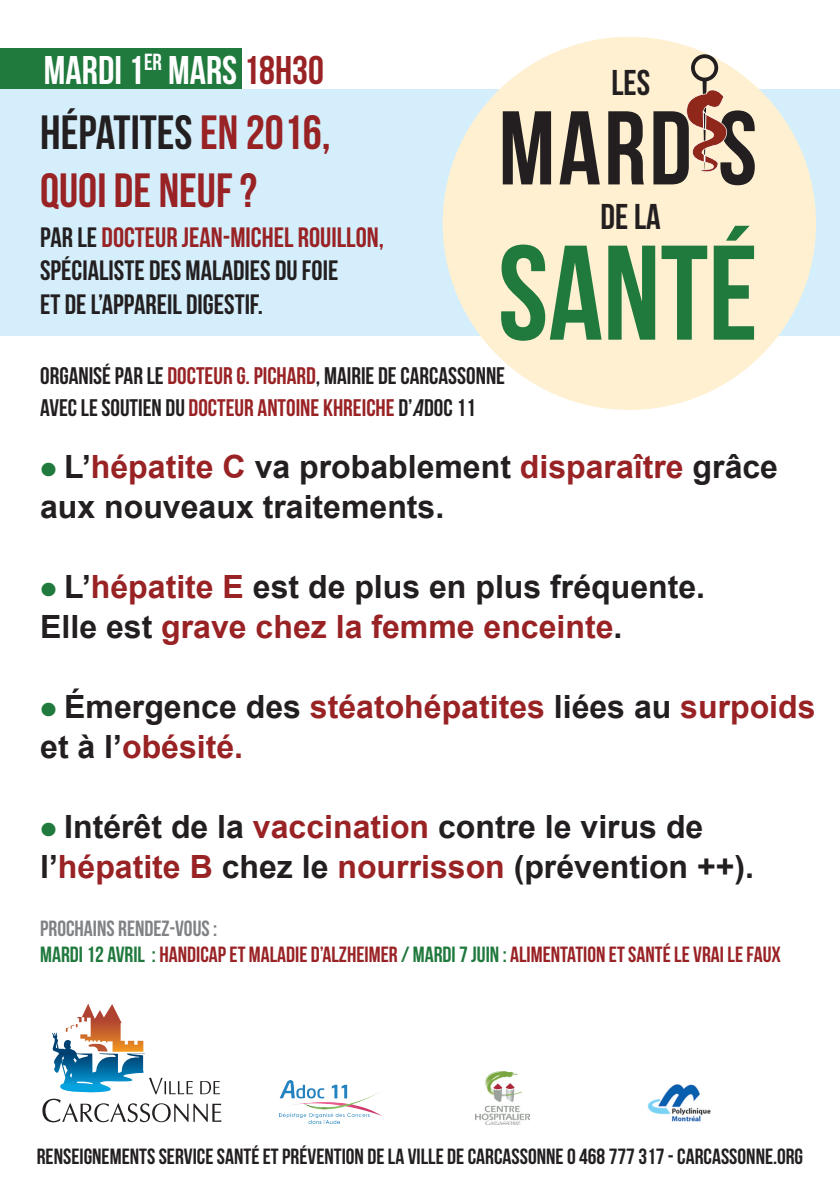
<style>
.page{position:relative;width:840px;height:1191px;background:#fff}
.page>*{position:absolute;margin:0;border:0;box-sizing:border-box;transform-origin:0 0}
.t1{font:134.4px "Bebas Neue";color:#20793d}
.t2{font:104.4px "Bebas Neue";color:#231f20}
.t3{font:48px/57.6px "Bebas Neue";color:#992225}
.t4{font:40px "Bebas Neue";color:#fff}
.t5{font:35.8px "Bebas Neue";color:#231f20}
.t6{font:700 32px/40px "Arial";color:#231f20}
.t7{font:700 32px/40px "Arial";color:#992225}
.t8{font:28px/33.6px "Bebas Neue";color:#231f20}
.t9{font:24px/32px "Bebas Neue";color:#231f20}
.t10{font:22px/26.4px "Bebas Neue";color:#992225}
.t11{font:22px "Bebas Neue";color:#231f20}
.s1{color:#992225}
.s2{color:#231f20}
.s3{font-style:italic}
.s4{font-size:48px;color:#20793d}
.s5{color:#808285}
.s6{color:#20793d}
</style>
<div class="page">
<div style="left:0;top:89px;width:839px;height:246px;background:#d4effb"></div>
<div style="left:442px;top:37px;width:373px;height:373px;background:#fef0d0;border-radius:50%"></div>
<svg style="left:686px;top:54px;width:40px;height:119px"></svg>
<svg style="left:42px;top:1003px;width:179px;height:119px"></svg>
<img style="left:475px;top:1071px;width:54px;height:53px">
<img style="left:647px;top:1084px;width:64px;height:38px">
<div style="left:0;top:48px;width:242px;height:41px;background:#20793d"></div>
<img style="left:279px;top:1080px;width:103px;height:43px">
<p class="t4" style="left:44px;top:48px;width:281px">MARDI 1<sup>ER</sup> MARS <span class="s1">18H30</span></p>
<h3 class="t3" style="left:40px;top:103px;width:292px"><span class="s2">HÉPATITES</span> EN 2016,<br>QUOI DE NEUF ?</h3>
<p class="t8" style="left:40px;top:220px;width:345px">PAR LE <span class="s1">DOCTEUR JEAN-MICHEL ROUILLON,<br></span>SPÉCIALISTE DES MALADIES DU FOIE<br>ET DE L’APPAREIL DIGESTIF.</p>
<p class="t5" style="left:611px;top:63px;width:40px">LES</p>
<h2 class="t2" style="left:498px;top:91px;width:260px">MARD S</h2>
<p class="t5" style="left:600px;top:197px;width:62px">DE LA</p>
<h1 class="t1" style="left:498px;top:219px;width:261px">SANTÉ</h1>
<p class="t9" style="left:40px;top:360px;width:466px">ORGANISÉ PAR LE <span class="s1">DOCTEUR G. PICHARD</span>, MAIRIE DE CARCASSONNE<br>AVEC LE SOUTIEN DU <span class="s1">DOCTEUR ANTOINE KHREICHE</span> D’<span class="s3">A</span>DOC 11</p>
<p class="t6" style="left:40px;top:448px;width:739px"><span class="s4">•</span> L’<span class="s1">hépatite C</span> va probablement <span class="s1">disparaître</span> grâce aux nouveaux traitements.</p>
<p class="t6" style="left:40px;top:568px;width:666px"><span class="s4">•</span> L’<span class="s1">hépatite E</span> est de plus en plus fréquente.<br>Elle est <span class="s1">grave chez la femme enceinte</span>.</p>
<p class="t7" style="left:40px;top:688px;width:776px"><span class="s4">•</span> <span class="s2">Émergence des</span> stéatohépatites <span class="s2">liées au</span> surpoids <span class="s2">et à l’</span>obésité.</p>
<p class="t6" style="left:40px;top:808px;width:715px"><span class="s4">•</span> Intérêt de la <span class="s1">vaccination</span> contre le virus de l’<span class="s1">hépatite B</span> chez le <span class="s1">nourrisson</span> (prévention ++).</p>
<p class="t10" style="left:40px;top:914px;width:742px"><span class="s5">PROCHAINS RENDEZ-VOUS :<br></span><span class="s6">MARDI 12 AVRIL :</span> HANDICAP ET MALADIE D’ALZHEIMER <span class="s6">/ MARDI 7 JUIN :</span> ALIMENTATION ET SANTÉ LE VRAI LE FAUX</p>
<p class="t11" style="left:37px;top:1144px;width:767px">RENSEIGNEMENTS SERVICE SANTÉ ET PRÉVENTION DE LA VILLE DE CARCASSONNE 0 468 777 317 - CARCASSONNE.ORG</p>
</div>
